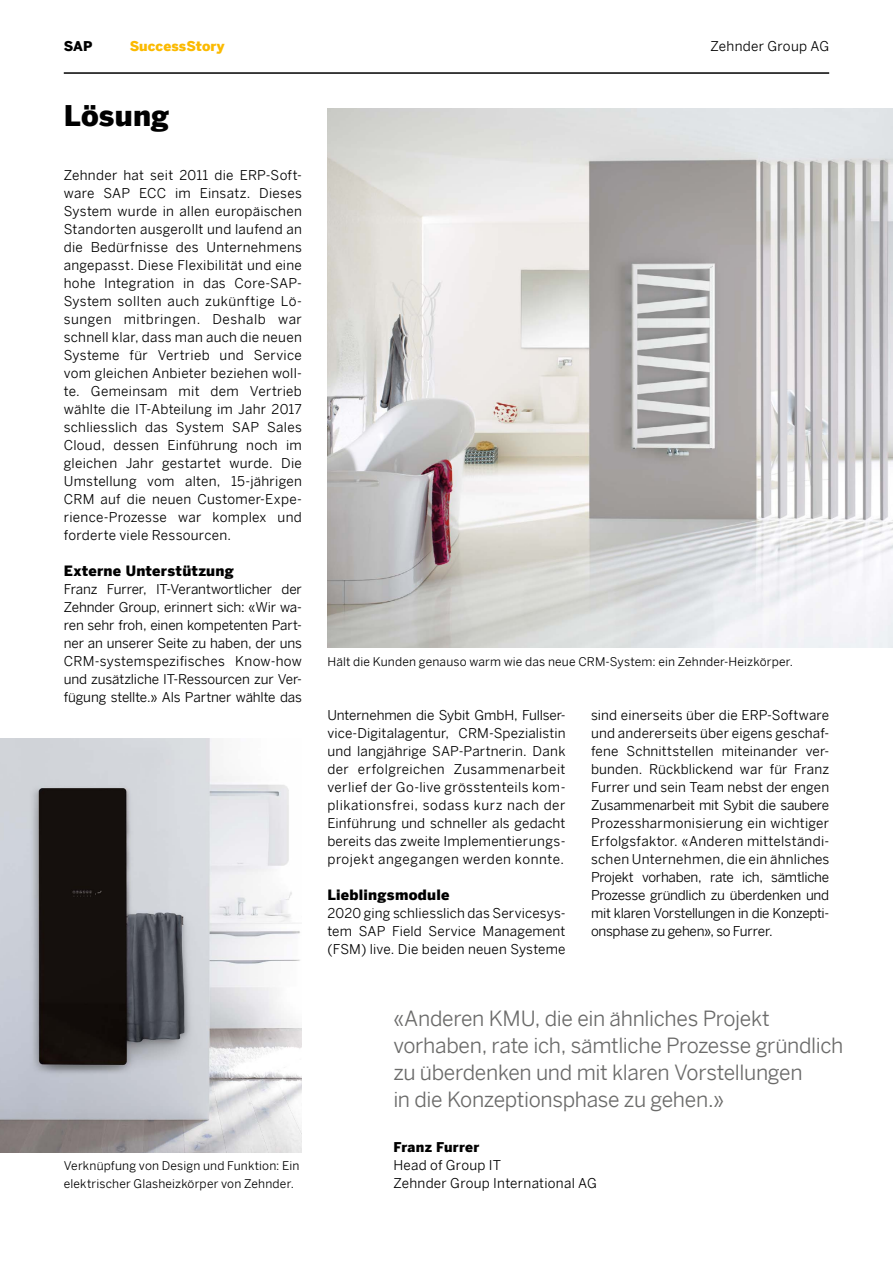
<style>
.page{position:relative;width:893px;height:1263px;background:#fff}
.page>*{position:absolute;margin:0;border:0;box-sizing:border-box;transform-origin:0 0}
.t1{font:900 28.5px "Benton Sans";letter-spacing:.005em;color:#000}
.t2{font:21px/27px "Benton Sans";letter-spacing:-.015em;color:#6b6b6a}
.t3{font:900 14.25px "Benton Sans";letter-spacing:.02em;color:#000}
.t4{font:13.5px/18px "Benton Sans";letter-spacing:.01em;color:#000;text-align:justify}
.t5{font:900 13.5px "Benton Sans";letter-spacing:.02em;color:#000}
.t6{font:900 13.5px "Benton Sans";letter-spacing:.005em;color:#fbba00}
.t7{font:12px/18px "Benton Sans";letter-spacing:.015em;color:#000}
</style>
<div class="page">
<hr style="left:64px;top:72px;width:765px;height:2px;background:#000">
<img style="left:327px;top:108px;width:566px;height:540px">
<img style="left:0;top:738px;width:302px;height:414px">
<p class="t5" style="left:64px;top:34px;width:30px">SAP</p>
<p class="t6" style="left:130px;top:34px;width:96px">SuccessStory</p>
<p class="t4" style="left:710px;top:35px;width:120px">Zehnder Group AG</p>
<h1 class="t1" style="left:64px;top:91px;width:107px">Lösung</h1>
<p class="t4" style="left:64px;top:165px;width:240px">Zehnder hat seit 2011 die ERP-Soft&shy;ware SAP ECC im Einsatz. Dieses System wurde in allen europäischen Standorten ausgerollt und laufend an die Bedürfnisse des Unternehmens angepasst. Diese Flexibilität und eine hohe Integration in das Core-SAP-System sollten auch zukünftige Lö&shy;sungen mitbringen. Deshalb war schnell klar, dass man auch die neuen Systeme für Vertrieb und Service vom gleichen Anbieter beziehen woll&shy;te. Gemeinsam mit dem Vertrieb wählte die IT-Abteilung im Jahr 2017 schliesslich das System SAP Sales Cloud, dessen Einführung noch im gleichen Jahr gestartet wurde. Die Umstellung vom alten, 15-jährigen CRM auf die neuen Customer-Expe&shy;rience-Prozesse war komplex und forderte viele Ressourcen.</p>
<p class="t3" style="left:64px;top:559px;width:172px">Externe Unterstützung</p>
<p class="t4" style="left:64px;top:579px;width:240px">Franz Furrer, IT-Verantwortlicher der Zehnder Group, erinnert sich: «Wir wa&shy;ren sehr froh, einen kompetenten Part&shy;ner an unserer Seite zu haben, der uns CRM-systemspezifisches Know-how und zusätzliche IT-Ressourcen zur Ver&shy;fügung stellte.» Als Partner wählte das</p>
<p class="t7" style="left:64px;top:1155px;width:237px">Verknüpfung von Design und Funktion: Ein elektrischer Glasheizkörper von Zehnder.</p>
<p class="t7" style="left:327px;top:651px;width:467px">Hält die Kunden genauso warm wie das neue CRM-System: ein Zehnder-Heizkörper.</p>
<p class="t4" style="left:327px;top:705px;width:240px">Unternehmen die Sybit GmbH, Fullser&shy;vice-Digitalagentur, CRM-Spezialistin und langjährige SAP-Partnerin. Dank der erfolgreichen Zusammenarbeit verlief der Go-live grösstenteils kom&shy;plikationsfrei, sodass kurz nach der Einführung und schneller als gedacht bereits das zweite Implementierungs&shy;projekt angegangen werden konnte.</p>
<p class="t3" style="left:327px;top:883px;width:124px">Lieblingsmodule</p>
<p class="t4" style="left:327px;top:903px;width:240px">2020 ging schliesslich das Servicesys&shy;tem SAP Field Service Management (FSM) live. Die beiden neuen Systeme</p>
<p class="t4" style="left:591px;top:705px;width:240px">sind einerseits über die ERP-Software und andererseits über eigens geschaf&shy;fene Schnittstellen miteinander ver&shy;bunden. Rückblickend war für Franz Furrer und sein Team nebst der engen Zusammenarbeit mit Sybit die saubere Prozessharmonisierung ein wichtiger Erfolgsfaktor. «Anderen mittelständi&shy;schen Unternehmen, die ein ähnliches Projekt vorhaben, rate ich, sämtliche Prozesse gründlich zu überdenken und mit klaren Vorstellungen in die Konzepti&shy;onsphase zu gehen», so Furrer.</p>
<h2 class="t2" style="left:393px;top:1003px;width:452px">«Anderen KMU, die ein ähnliches Projekt vorhaben, rate ich, sämtliche Prozesse gründlich zu überdenken und mit klaren Vorstellungen<br>in die Konzeptionsphase zu gehen.»</h2>
<p class="t5" style="left:393px;top:1136px;width:87px">Franz Furrer</p>
<p class="t4" style="left:393px;top:1155px;width:205px">Head of Group IT<br>Zehnder Group International AG</p>
</div>
